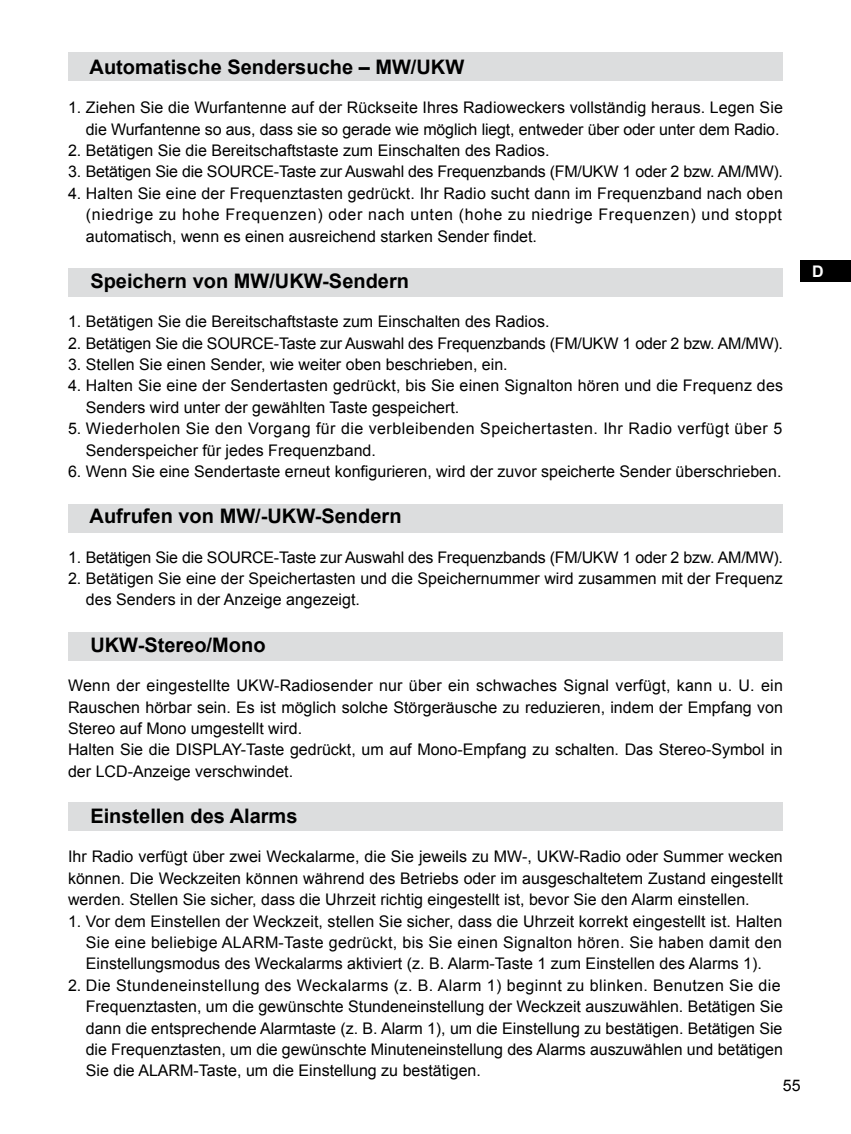
<style>
.page{position:relative;width:851px;height:1134px;background:#fff}
.page>*{position:absolute;margin:0;border:0;box-sizing:border-box;transform-origin:0 0}
.t1{font:700 20px "Arial";color:#000}
.t2{font:16px/21.4px "Arial";color:#000}
.t3{font:16px/21.4px "Arial";letter-spacing:.03em;color:#000}
.t4{font:700 16px "Arial";color:#fff}
</style>
<div class="page">
<div style="left:800px;top:260px;width:50px;height:22px;background:#000"></div>
<div style="left:68px;top:802px;width:714px;height:29px;background:#dcddde"></div>
<div style="left:68px;top:632px;width:714px;height:28px;background:#dcddde"></div>
<div style="left:68px;top:504px;width:714px;height:29px;background:#dcddde"></div>
<div style="left:68px;top:268px;width:714px;height:29px;background:#dcddde"></div>
<div style="left:68px;top:52px;width:714px;height:29px;background:#dcddde"></div>
<p class="t1" style="left:90px;top:54px;width:376px">Automatische Sendersuche – MW/UKW</p>
<p class="t2" style="left:68px;top:97px;width:716px;text-align:right">1 . Ziehen Sie die Wurfantenne auf der Rückseite Ihres Radioweckers vollständig heraus. Legen Sie die Wurfantenne so aus, dass sie so gerade wie möglich liegt, entweder über oder unter dem Radio.</p>
<p class="t2" style="left:68px;top:140px;width:483px">2. Betätigen Sie die Bereitschaftstaste zum Einschalten des Radios.</p>
<p class="t2" style="left:68px;top:161px;width:716px">3. Betätigen Sie die SOURCE-Taste zur Auswahl des Frequenzbands (FM/UKW 1 oder 2 bzw. AM/MW).</p>
<p class="t2" style="left:86px;top:183px;width:698px;text-align:justify;text-indent:-18px">4. Halten Sie eine der Frequenztasten gedrückt. Ihr Radio sucht dann im Frequenzband nach oben (niedrige zu hohe Frequenzen) oder nach unten (hohe zu niedrige Frequenzen) und stoppt automatisch, wenn es einen ausreichend starken Sender findet.</p>
<p class="t1" style="left:90px;top:268px;width:320px">Speichern von MW/UKW-Sendern</p>
<p class="t2" style="left:68px;top:311px;width:483px">1 . Betätigen Sie die Bereitschaftstaste zum Einschalten des Radios.</p>
<p class="t2" style="left:68px;top:332px;width:716px">2. Betätigen Sie die SOURCE-Taste zur Auswahl des Frequenzbands (FM/UKW 1 oder 2 bzw. AM/MW).</p>
<p class="t2" style="left:68px;top:354px;width:441px">3. Stellen Sie einen Sender, wie weiter oben beschrieben, ein.</p>
<p class="t2" style="left:86px;top:375px;width:698px;text-indent:-18px">4. Halten Sie eine der Sendertasten gedrückt, bis Sie einen Signalton hören und die Frequenz des<br>Senders wird unter der gewählten Taste gespeichert.</p>
<p class="t3" style="left:86px;top:418px;width:697px;text-indent:-18px">5. Wiederholen Sie den Vorgang für die verbleibenden Speichertasten. Ihr Radio verfügt über 5<br>Senderspeicher für jedes Frequenzband.</p>
<p class="t2" style="left:68px;top:461px;width:714px">6. Wenn Sie eine Sendertaste erneut konfigurieren, wird der zuvor speicherte Sender überschrieben.</p>
<p class="t1" style="left:90px;top:503px;width:313px">Aufrufen von MW/-UKW-Sendern</p>
<p class="t2" style="left:68px;top:546px;width:716px">1. Betätigen Sie die SOURCE-Taste zur Auswahl des Frequenzbands (FM/UKW 1 oder 2 bzw. AM/MW).</p>
<p class="t2" style="left:86px;top:568px;width:698px;text-indent:-18px">2. Betätigen Sie eine der Speichertasten und die Speichernummer wird zusammen mit der Frequenz des Senders in der Anzeige angezeigt.</p>
<p class="t1" style="left:90px;top:631px;width:177px">UKW-Stereo/Mono</p>
<p class="t2" style="left:68px;top:675px;width:716px">Wenn der eingestellte UKW-Radiosender nur über ein schwaches Signal verfügt, kann u. U. ein Rauschen hörbar sein. Es ist möglich solche Störgeräusche zu reduzieren, indem der Empfang von Stereo auf Mono umgestellt wird.<br>Halten Sie die DISPLAY-Taste gedrückt, um auf Mono-Empfang zu schalten. Das Stereo-Symbol in der LCD-Anzeige verschwindet.</p>
<p class="t1" style="left:90px;top:803px;width:209px">Einstellen des Alarms</p>
<p class="t2" style="left:68px;top:846px;width:716px;text-align:justify">Ihr Radio verfügt über zwei Weckalarme, die Sie jeweils zu MW-, UKW-Radio oder Summer wecken können. Die Weckzeiten können während des Betriebs oder im ausgeschaltetem Zustand eingestellt werden. Stellen Sie sicher, dass die Uhrzeit richtig eingestellt ist, bevor Sie den Alarm einstellen.</p>
<p class="t2" style="left:86px;top:910px;width:697px;text-align:justify;text-indent:-18px">1. Vor dem Einstellen der Weckzeit, stellen Sie sicher, dass die Uhrzeit korrekt eingestellt ist. Halten Sie eine beliebige ALARM-Taste gedrückt, bis Sie einen Signalton hören. Sie haben damit den Einstellungsmodus des Weckalarms aktiviert (z. B. Alarm-Taste 1 zum Einstellen des Alarms 1).</p>
<p class="t2" style="left:86px;top:974px;width:698px;text-indent:-18px">2. Die Stundeneinstellung des Weckalarms (z. B. Alarm 1) beginnt zu blinken. Benutzen Sie die Frequenztasten, um die gewünschte Stundeneinstellung der Weckzeit auszuwählen. Betätigen Sie dann die entsprechende Alarmtaste (z. B. Alarm 1), um die Einstellung zu bestätigen. Betätigen Sie die Frequenztasten, um die gewünschte Minuteneinstellung des Alarms auszuwählen und betätigen Sie die ALARM-Taste, um die Einstellung zu bestätigen.</p>
<p class="t2" style="left:782px;top:1075px;width:19px">55</p>
<p class="t4" style="left:811px;top:261px;width:13px">D</p>
</div>
